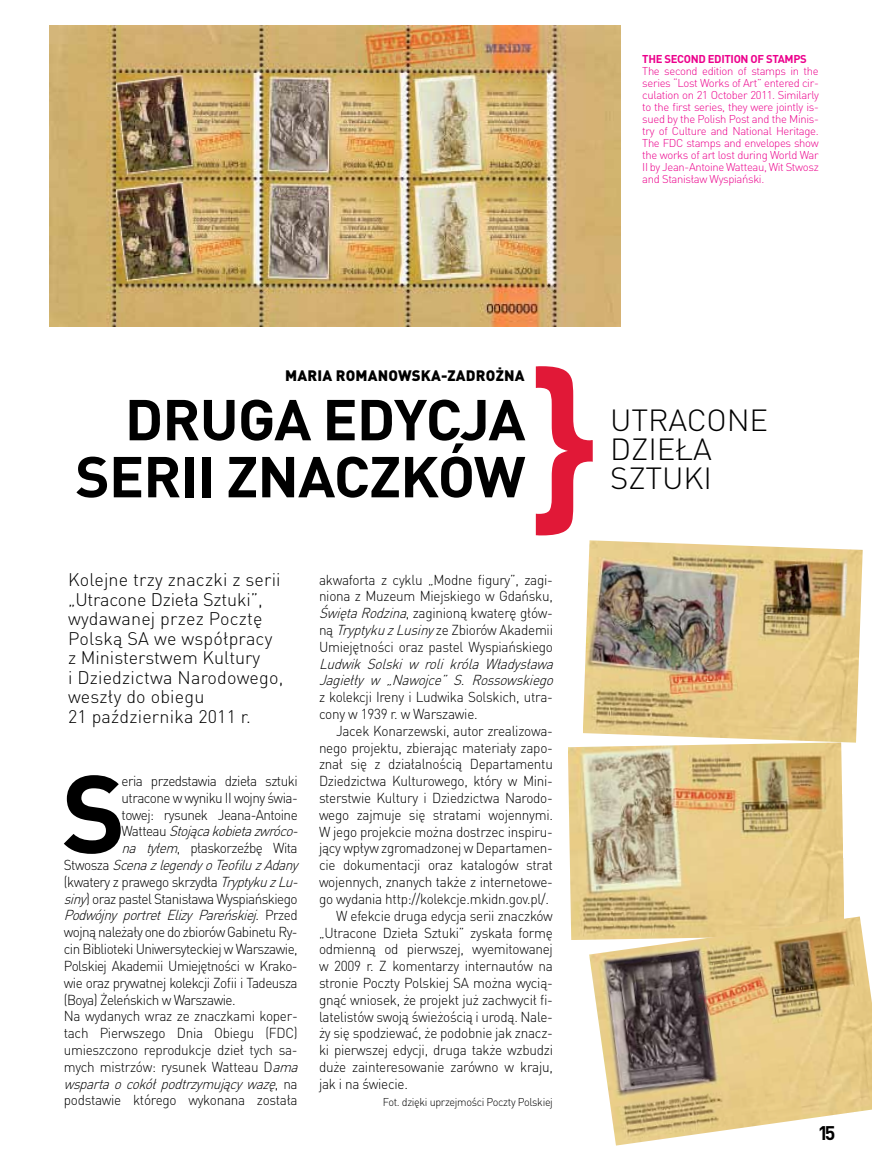
<style>
.page{position:relative;width:872px;height:1170px;background:#fff}
.page>*{position:absolute;margin:0;border:0;box-sizing:border-box;transform-origin:0 0}
.t1{font:700 108.6px "DIN Pl";color:#000}
.t2{font:700 56.7px/57px "DIN Pl";letter-spacing:-.015em;color:#000;text-align:right}
.t3{font:300 30.15px/28.7px "DIN Pl";letter-spacing:-.005em;color:#000}
.t4{font:700 19.5px "DIN Pl";color:#000}
.t5{font:300 18px/19.5px "DIN Pl";letter-spacing:.01em;color:#000}
.t6{font:900 15px "DIN Pl";letter-spacing:.015em;color:#000}
.t7{font:300 14.25px/16.8px "DIN Pl";letter-spacing:-.02em;color:#000;text-align:justify;scale:.95 1}
.t8{font:300 14.25px "DIN Pl";letter-spacing:-.04em;color:#000;scale:.95 1}
.t9{font:italic 300 14.25px/16.8px "DIN Pl";color:#000;scale:.95 1}
.t10{font:300 11.25px/12px "DIN Pl";letter-spacing:-.03em;color:#ec008c;text-align:justify}
.t11{font:300 11.25px "DIN Pl";letter-spacing:-.03em;color:#000;scale:.96 1}
.t12{font:700 11.25px "DIN Pl";letter-spacing:-.03em;color:#ec008c}
.s1{font-style:normal}
.s2{font-style:italic}
</style>
<div class="page">
<img style="left:49px;top:26px;width:571px;height:301px">
<img style="left:583px;top:540px;width:279px;height:202px">
<img style="left:568px;top:742px;width:276px;height:197px">
<img style="left:589px;top:916px;width:283px;height:229px">
<p class="t6" style="left:285px;top:366px;width:241px">MARIA ROMANOWSKA-ZADROŻNA</p>
<p class="t12" style="left:642px;top:52px;width:166px">THE SECOND EDITION OF STAMPS</p>
<p class="t10" style="left:642px;top:65px;width:178px">The second edition of stamps in the series “Lost Works of Art” entered cir&shy;culation on 21 October 2011. Similarly to the first series, they were jointly is&shy;sued by the Polish Post and the Minis&shy;try of Culture and National Heritage.<br>The FDC stamps and envelopes show the works of art lost during World War II by Jean-Antoine Watteau, Wit Stwosz and Stanisław Wyspiański.</p>
<h2 class="t2" style="left:75px;top:389px;width:452px">DRUGA EDYCJA<br>SERII ZNACZKÓW</h2>
<h3 class="t3" style="left:610px;top:406px;width:159px">UTRACONE<br>DZIEŁA</h3>
<h3 class="t3" style="left:610px;top:463px;width:103px">SZTUKI</h3>
<p class="t5" style="left:68px;top:569px;width:217px">Kolejne trzy znaczki z serii „Utracone Dzieła Sztuki”, wydawanej przez Pocztę<br>Polską SA we współpracy z Ministerstwem Kultury<br>i Dziedzictwa Narodowego, weszły do obiegu<br>21 października 2011 r.</p>
<h1 class="t1" style="left:62px;top:742px;width:66px">S</h1>
<p class="t8" style="left:122px;top:772px;width:187px">eria przedstawia dzieła sztuki</p>
<p class="t8" style="left:122px;top:788px;width:187px">utracone w wyniku II wojny świa-</p>
<p class="t8" style="left:122px;top:805px;width:187px">towej: rysunek Jeana-Antoine</p>
<p class="t9" style="left:122px;top:822px;width:192px"><span class="s1">W a t t e a u</span> Stojącakobietazwróco-</p>
<p class="t8" style="left:122px;top:839px;width:187px"><span class="s2">na tyłem</span>, płaskorzeźbę Wita</p>
<p class="t9" style="left:64px;top:856px;width:253px"><span class="s1">S t w o s z a</span> ScenazlegendyoTeofiluzAdany</p>
<p class="t8" style="left:64px;top:872px;width:253px">(kwatery z prawego skrzydła <span class="s2">TryptykuzLu-</span></p>
<p class="t8" style="left:64px;top:889px;width:248px"><span class="s2">siny</span>) oraz pastel Stanisława Wyspiańskiego</p>
<p class="t9" style="left:64px;top:906px;width:248px">Podwój ny portret Elizy Pareńskiej <span class="s1">. P r z e d</span></p>
<p class="t8" style="left:64px;top:923px;width:248px">wojną należały one do zbiorów Gabinetu Ry-</p>
<p class="t8" style="left:64px;top:940px;width:248px">cin Biblioteki Uniwersyteckiej w Warszawie,</p>
<p class="t8" style="left:64px;top:956px;width:248px">Polskiej Akademii Umiejętności w Krako-</p>
<p class="t8" style="left:64px;top:973px;width:248px">wie oraz prywatnej kolekcji Zofii i Tadeusza</p>
<p class="t8" style="left:64px;top:990px;width:182px">(Boya) Żeleńskich w Warszawie.</p>
<p class="t7" style="left:64px;top:1007px;width:248px">Na wydanych wraz ze znaczkami koper-</p>
<p class="t7" style="left:64px;top:1024px;width:248px">tach Pierwszego Dnia Obiegu (FDC)</p>
<p class="t7" style="left:64px;top:1041px;width:248px">umieszczono reprodukcje dzieł tych sa-</p>
<p class="t7" style="left:64px;top:1057px;width:253px">mych mistrzów: rysunek Watteau D<span class="s2">ama</span></p>
<p class="t9" style="left:64px;top:1074px;width:248px">wspartaocokółpodtrzymującywazę<span class="s1">, n a</span></p>
<p class="t7" style="left:64px;top:1091px;width:248px">podstawie którego wykonana została</p>
<p class="t7" style="left:319px;top:571px;width:248px">akwaforta z cyklu „Modne figury”, zagi&shy;niona z Muzeum Miejskiego w Gdańsku, <span class="s2">ŚwiętaRodzina</span>, zaginioną kwaterę głów&shy;ną <span class="s2">TryptykuzLusiny</span>ze Zbiorów Akademii Umiejętności oraz pastel Wyspiańskiego</p>
<p class="t9" style="left:319px;top:654px;width:253px">Ludwik Solski w roli króla Władysława<br>Jagiełły w „Nawojce” S. Rossowskiego</p>
<p class="t7" style="left:319px;top:688px;width:248px">z kolekcji Ireny i Ludwika Solskich, utra&shy;cony w 1939 r. w Warszawie.</p>
<p class="t7" style="left:336px;top:722px;width:230px">Jacek Konarzewski, autor zrealizowa-</p>
<p class="t7" style="left:319px;top:738px;width:248px">nego projektu, zbierając materiały zapo-</p>
<p class="t7" style="left:319px;top:755px;width:248px">znał się z działalnością Departamentu</p>
<p class="t7" style="left:319px;top:772px;width:248px">Dziedzictwa Kulturowego, który w Mini-</p>
<p class="t7" style="left:319px;top:789px;width:248px">sterstwie Kultury i Dziedzictwa Narodo-</p>
<p class="t7" style="left:319px;top:806px;width:248px">wego zajmuje się stratami wojennymi.</p>
<p class="t7" style="left:319px;top:823px;width:248px">W jego projekcie można dostrzec inspiru-</p>
<p class="t7" style="left:319px;top:839px;width:248px">jący wpływ zgromadzonej w Departamen-</p>
<p class="t7" style="left:319px;top:856px;width:248px">cie dokumentacji oraz katalogów strat</p>
<p class="t7" style="left:319px;top:873px;width:248px">wojennych, znanych także z internetowe-</p>
<p class="t7" style="left:319px;top:890px;width:244px">go wydania http://kolekcje.mkidn.gov.pl/.</p>
<p class="t7" style="left:336px;top:907px;width:230px">W efekcie druga edycja serii znaczków</p>
<p class="t7" style="left:319px;top:923px;width:248px">„Utracone Dzieła Sztuki” zyskała formę</p>
<p class="t7" style="left:319px;top:940px;width:248px">odmienną od pierwszej, wyemitowanej</p>
<p class="t7" style="left:319px;top:957px;width:248px">w 2009 r. Z komentarzy internautów na</p>
<p class="t7" style="left:319px;top:974px;width:248px">stronie Poczty Polskiej SA można wycią-</p>
<p class="t7" style="left:319px;top:991px;width:248px">gnąć wniosek, że projekt już zachwycił fi-</p>
<p class="t7" style="left:319px;top:1007px;width:248px">latelistów swoją świeżością i urodą. Nale-</p>
<p class="t7" style="left:319px;top:1024px;width:248px">ży się spodziewać, że podobnie jak znacz-</p>
<p class="t7" style="left:319px;top:1041px;width:248px">ki pierwszej edycji, druga także wzbudzi</p>
<p class="t7" style="left:319px;top:1058px;width:248px">duże zainteresowanie zarówno w kraju,</p>
<p class="t7" style="left:319px;top:1075px;width:95px">jak i na świecie.</p>
<p class="t11" style="left:383px;top:1094px;width:179px">Fot. dzięki uprzejmości Poczty Polskiej</p>
<h3 class="t4" style="left:818px;top:1120px;width:19px">15</h3>
</div>
